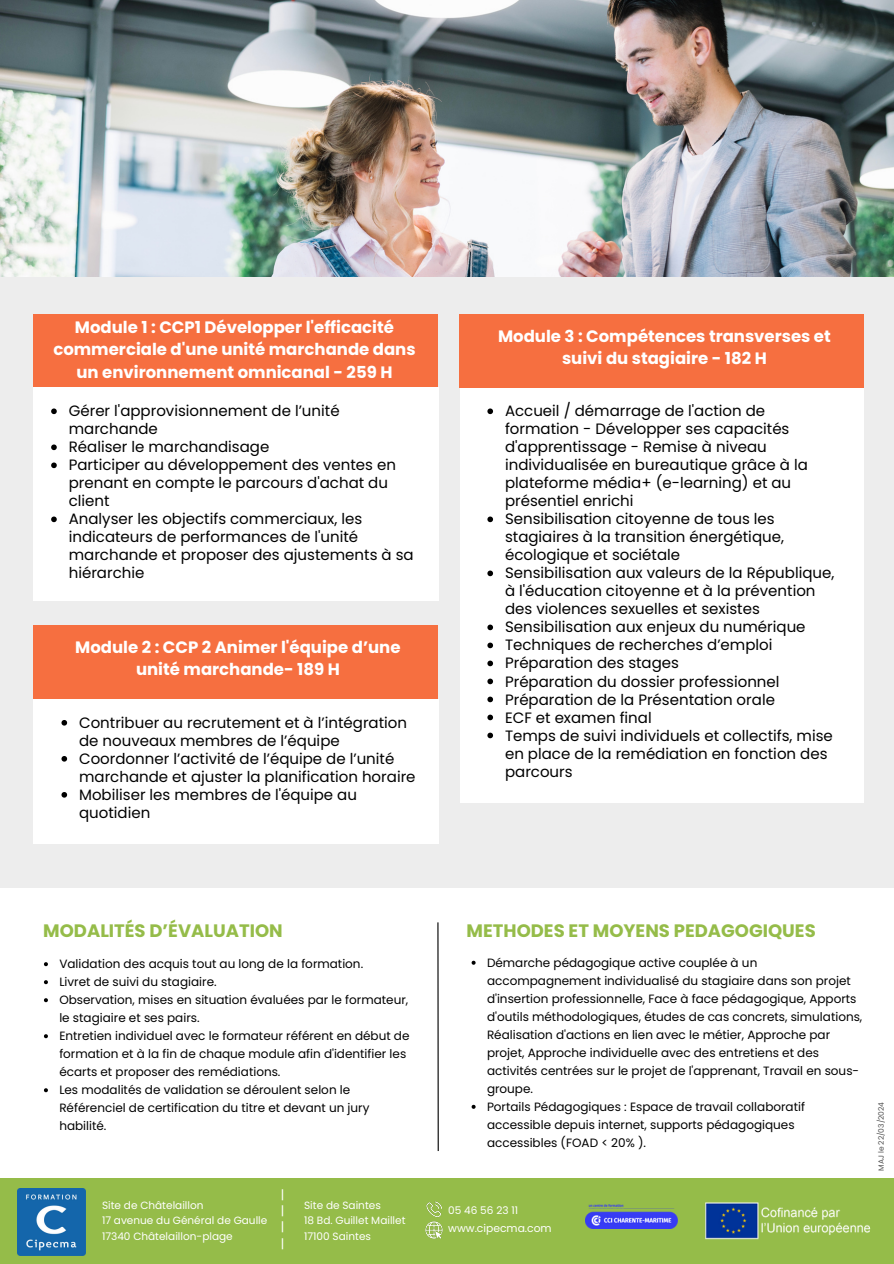
<style>
.page{position:relative;width:894px;height:1264px;background:#fff}
.page>*{position:absolute;margin:0;border:0;box-sizing:border-box;transform-origin:0 0}
.t1{font:700 18px "Poppins";color:#95bc49}
.t2{font:700 16.5px/22.5px "Poppins";color:#fff;text-align:center}
.t3{font:15px/18px "Poppins";color:#000}
.t4{font:12.3px "Poppins";color:#fff}
.t5{font:12px/18px "Poppins";color:#000}
.t6{font:10.8px "Poppins";color:#fff}
.t7{font:10.5px/15.8px "Poppins";color:#fff}
.t8{font:7.5px "Poppins";color:#525252}
</style>
<div class="page">
<div style="left:0;top:1178px;width:893px;height:85px;background:#95bc49"></div>
<div style="left:34px;top:637px;width:420px;height:257px;background:linear-gradient(to right,#f9f9f9,#f9f9f9)"></div>
<div style="left:0;top:275px;width:893px;height:612px;background:#ededed"></div>
<div style="left:33px;top:624px;width:405px;height:74px;background:#f66f40"></div>
<div style="left:459px;top:314px;width:404px;height:73px;background:#f66f40"></div>
<div style="left:33px;top:698px;width:405px;height:145px;background:#fff"></div>
<div style="left:459px;top:387px;width:404px;height:415px;background:#fff"></div>
<div style="left:33px;top:314px;width:405px;height:73px;background:#f66f40"></div>
<div style="left:33px;top:387px;width:405px;height:214px;background:#fff"></div>
<img style="left:18px;top:1188px;width:67px;height:67px">
<img style="left:0;top:0;width:893px;height:276px">
<hr style="left:437px;top:922px;width:1px;height:228px;background:#000">
<img style="left:426px;top:1201px;width:16px;height:17px">
<img style="left:425px;top:1221px;width:18px;height:18px">
<svg style="left:61px;top:720px;width:6px;height:5px"></svg>
<svg style="left:61px;top:756px;width:6px;height:5px"></svg>
<svg style="left:61px;top:792px;width:6px;height:5px"></svg>
<svg style="left:487px;top:408px;width:6px;height:6px"></svg>
<svg style="left:487px;top:516px;width:6px;height:6px"></svg>
<svg style="left:487px;top:570px;width:6px;height:6px"></svg>
<svg style="left:487px;top:624px;width:6px;height:6px"></svg>
<svg style="left:487px;top:642px;width:6px;height:6px"></svg>
<svg style="left:487px;top:660px;width:6px;height:6px"></svg>
<svg style="left:487px;top:678px;width:6px;height:6px"></svg>
<svg style="left:487px;top:696px;width:6px;height:6px"></svg>
<svg style="left:487px;top:714px;width:6px;height:6px"></svg>
<svg style="left:487px;top:732px;width:6px;height:6px"></svg>
<svg style="left:471px;top:960px;width:4px;height:4px"></svg>
<svg style="left:471px;top:1104px;width:4px;height:4px"></svg>
<svg style="left:44px;top:962px;width:4px;height:4px"></svg>
<svg style="left:44px;top:980px;width:4px;height:4px"></svg>
<svg style="left:44px;top:998px;width:4px;height:4px"></svg>
<svg style="left:44px;top:1034px;width:4px;height:4px"></svg>
<svg style="left:44px;top:1088px;width:4px;height:4px"></svg>
<svg style="left:51px;top:408px;width:6px;height:6px"></svg>
<svg style="left:51px;top:444px;width:6px;height:6px"></svg>
<svg style="left:51px;top:462px;width:6px;height:6px"></svg>
<svg style="left:51px;top:516px;width:6px;height:6px"></svg>
<img style="left:705px;top:1202px;width:166px;height:37px">
<img style="left:585px;top:1204px;width:92px;height:24px">
<p class="t2" style="left:53px;top:315px;width:363px">Module 1 : CCP1 Développer l'efficacité commerciale d'une unité marchande dans un environnement omnicanal - 259 H</p>
<p class="t3" style="left:69px;top:402px;width:272px">Gérer l'approvisionnement de l’unité marchande</p>
<h5 class="t3" style="left:69px;top:438px;width:202px">Réaliser le marchandisage</h5>
<p class="t3" style="left:69px;top:456px;width:328px">Participer au développement des ventes en prenant en compte le parcours d'achat du client</p>
<p class="t3" style="left:69px;top:510px;width:346px">Analyser les objectifs commerciaux, les indicateurs de performances de l'unité marchande et proposer des ajustements à sa hiérarchie</p>
<h2 class="t2" style="left:75px;top:635px;width:327px">Module 2 : CCP 2 Animer l'équipe d’une unité marchande- 189 H</h2>
<p class="t3" style="left:79px;top:713px;width:329px">Contribuer au recrutement et à l’intégration de nouveaux membres de l’équipe</p>
<p class="t3" style="left:79px;top:749px;width:338px">Coordonner l’activité de l’équipe de l’unité marchande et ajuster la planification horaire</p>
<h2 class="t3" style="left:79px;top:785px;width:279px">Mobiliser les membres de l'équipe au quotidien</h2>
<p class="t2" style="left:498px;top:324px;width:334px">Module 3 : Compétences transverses et suivi du stagiaire - 182 H</p>
<p class="t3" style="left:505px;top:402px;width:304px">Accueil / démarrage de l'action de formation - Développer ses capacités d'apprentissage - Remise à niveau individualisée en bureautique grâce à la plateforme média+ (e-learning) et au présentiel enrichi</p>
<p class="t3" style="left:505px;top:510px;width:280px">Sensibilisation citoyenne de tous les stagiaires à la transition énergétique, écologique et sociétale</p>
<p class="t3" style="left:505px;top:564px;width:331px">Sensibilisation aux valeurs de la République, à l'éducation citoyenne et à la prévention des violences sexuelles et sexistes</p>
<p class="t3" style="left:505px;top:618px;width:302px">Sensibilisation aux enjeux du numérique</p>
<p class="t3" style="left:505px;top:636px;width:269px">Techniques de recherches d’emploi</p>
<p class="t3" style="left:505px;top:654px;width:175px">Préparation des stages</p>
<p class="t3" style="left:505px;top:672px;width:276px">Préparation du dossier professionnel</p>
<p class="t3" style="left:505px;top:690px;width:271px">Préparation de la Présentation orale</p>
<p class="t3" style="left:505px;top:708px;width:148px">ECF et examen final</p>
<p class="t3" style="left:505px;top:726px;width:329px">Temps de suivi individuels et collectifs, mise en place de la remédiation en fonction des parcours</p>
<h1 class="t1" style="left:43px;top:918px;width:241px">MODALITÉS D’ÉVALUATION</h1>
<p class="t1" style="left:466px;top:918px;width:350px">METHODES ET MOYENS PEDAGOGIQUES</p>
<h1 class="t5" style="left:487px;top:953px;width:377px">Démarche pédagogique active couplée à un accompagnement individualisé du stagiaire dans son projet d'insertion professionnelle, Face à face pédagogique, Apports d'outils méthodologiques, études de cas concrets, simulations, Réalisation d'actions en lien avec le métier, Approche par projet, Approche individuelle avec des entretiens et des activités centrées sur le projet de l'apprenant, Travail en sous&shy;groupe.</h1>
<p class="t5" style="left:487px;top:1097px;width:319px">Portails Pédagogiques : Espace de travail collaboratif accessible depuis internet, supports pédagogiques accessibles (FOAD &lt; 20% ).</p>
<p class="t5" style="left:59px;top:955px;width:305px">Validation des acquis tout au long de la formation.</p>
<p class="t5" style="left:59px;top:973px;width:159px">Livret de suivi du stagiaire.</p>
<p class="t5" style="left:59px;top:991px;width:350px">Observation, mises en situation évaluées par le formateur, le stagiaire et ses pairs.</p>
<p class="t5" style="left:59px;top:1027px;width:351px">Entretien individuel avec le formateur référent en début de formation et à la fin de chaque module afin d'identifier les écarts et proposer des remédiations.</p>
<p class="t5" style="left:59px;top:1081px;width:311px">Les modalités de validation se déroulent selon le<br>Référenciel de certification du titre et devant un jury habilité.</p>
<h5 class="t4" style="left:281px;top:1185px;width:5px">|</h5>
<p class="t4" style="left:281px;top:1201px;width:5px">|</p>
<p class="t4" style="left:281px;top:1218px;width:5px">|</p>
<h5 class="t4" style="left:281px;top:1234px;width:5px">|</h5>
<p class="t7" style="left:102px;top:1196px;width:167px">Site de Châtelaillon<br>17 avenue du Général de Gaulle<br>17340 Châtelaillon-plage</p>
<p class="t7" style="left:304px;top:1196px;width:103px">Site de Saintes<br>18 Bd. Guillet Maillet<br>17100 Saintes</p>
<p class="t7" style="left:448px;top:1201px;width:71px">05 46 56 23 11</p>
<h2 class="t6" style="left:448px;top:1220px;width:105px">www.cipecma.com</h2>
<p class="t8" style="left:875px;top:1170px;width:70px;rotate:-90deg">MAJ le 22/03/2024</p>
</div>
